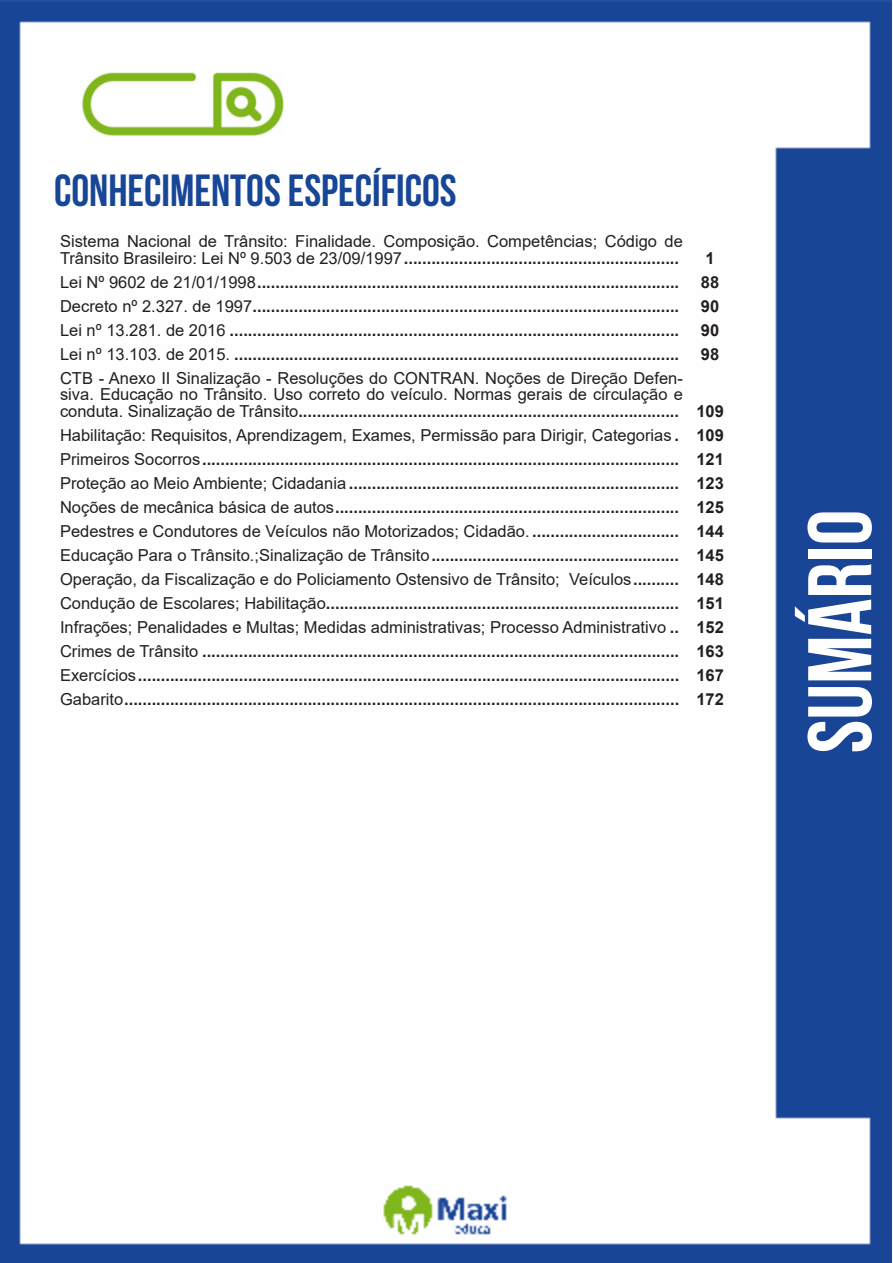
<style>
.page{position:relative;width:893px;height:1263px;background:#fff}
.page>*{position:absolute;margin:0;border:0;box-sizing:border-box;transform-origin:0 0}
.t1{font:700 90px "Bebas Neue";color:#fff}
.t2{font:700 45px "Bebas Neue";color:#184696}
.ALTERNATIVAS{font:700 16.5px "Arial";color:#231f20}
.ALTERNATIVAS-2{font:16.5px/16.5px "Arial";color:#231f20}
.INDICE{font:700 16.5px "Arial";color:#231f20}
.s1{font-weight:700}
.s2{font-weight:400}
</style>
<div class="page">
<img style="left:0;top:0;width:892px;height:1263px">
<div style="left:53px;top:55px;width:317px;height:121px;background:#fff"></div>
<img style="left:82px;top:72px;width:201px;height:64px">
<p class="t2" style="left:54px;top:166px;width:404px">CONHECIMENTOS ESPECÍFICOS</p>
<p class="ALTERNATIVAS-2" style="left:60px;top:233px;width:624px">Sistema Nacional de Trânsito: Finalidade. Composição. Competências; Código de<br>Trânsito Brasileiro: Lei Nº 9.503 de 23/09/1997<span class="s1">............................................................</span></p>
<p class="INDICE" style="left:705px;top:246px;width:11px">1</p>
<p class="ALTERNATIVAS" style="left:60px;top:270px;width:621px"><span class="s2">Lei Nº 9602 de 21/01/1998</span>............................................................................................</p>
<p class="INDICE" style="left:701px;top:270px;width:20px">88</p>
<p class="ALTERNATIVAS" style="left:60px;top:294px;width:621px"><span class="s2">Decreto nº 2.327. de 1997</span>.............................................................................................</p>
<p class="INDICE" style="left:701px;top:294px;width:20px">90</p>
<p class="ALTERNATIVAS" style="left:60px;top:318px;width:621px"><span class="s2">Lei nº 13.281. de 2016</span> ..................................................................................................</p>
<p class="INDICE" style="left:701px;top:318px;width:20px">90</p>
<p class="ALTERNATIVAS" style="left:60px;top:342px;width:621px"><span class="s2">Lei nº 13.103. de 2015.</span> .................................................................................................</p>
<p class="INDICE" style="left:701px;top:342px;width:20px">98</p>
<p class="ALTERNATIVAS-2" style="left:60px;top:369px;width:624px;text-align:justify">CTB - Anexo II Sinalização - Resoluções do CONTRAN. Noções de Direção Defen&shy;siva. Educação no Trânsito. Uso correto do veículo. Normas gerais de circulação e conduta. Sinalização de Trânsito<span class="s1">...................................................................................</span></p>
<p class="INDICE" style="left:696px;top:399px;width:29px">109</p>
<p class="ALTERNATIVAS-2" style="left:60px;top:426px;width:620px">Habilitação: Requisitos, Aprendizagem, Exames, Permissão para Dirigir, Categorias <span class="s1">.</span></p>
<p class="INDICE" style="left:696px;top:423px;width:29px">109</p>
<p class="ALTERNATIVAS" style="left:60px;top:447px;width:621px"><span class="s2">Primeiros Socorros</span>........................................................................................................</p>
<p class="INDICE" style="left:696px;top:447px;width:29px">121</p>
<p class="ALTERNATIVAS" style="left:60px;top:471px;width:621px"><span class="s2">Proteção ao Meio Ambiente; Cidadania</span> ........................................................................</p>
<p class="INDICE" style="left:696px;top:471px;width:29px">123</p>
<p class="ALTERNATIVAS" style="left:60px;top:495px;width:621px"><span class="s2">Noções de mecânica básica de autos</span>...........................................................................</p>
<p class="INDICE" style="left:696px;top:495px;width:29px">125</p>
<p class="ALTERNATIVAS-2" style="left:60px;top:522px;width:620px">Pedestres e Condutores de Veículos não Motorizados; Cidadão. <span class="s1">................................</span></p>
<p class="INDICE" style="left:696px;top:519px;width:29px">144</p>
<p class="ALTERNATIVAS" style="left:60px;top:543px;width:621px"><span class="s2">Educação Para o Trânsito.;Sinalização de Trânsito</span>......................................................</p>
<p class="INDICE" style="left:696px;top:543px;width:29px">145</p>
<p class="ALTERNATIVAS-2" style="left:60px;top:570px;width:620px">Operação, da Fiscalização e do Policiamento Ostensivo de Trânsito; Veículos<span class="s1">..........</span></p>
<p class="INDICE" style="left:696px;top:567px;width:29px">148</p>
<p class="ALTERNATIVAS" style="left:60px;top:591px;width:621px"><span class="s2">Condução de Escolares; Habilitação</span>.............................................................................</p>
<p class="INDICE" style="left:696px;top:591px;width:29px">151</p>
<p class="ALTERNATIVAS-2" style="left:60px;top:619px;width:620px">Infrações; Penalidades e Multas; Medidas administrativas; Processo Administrativo <span class="s1">..</span></p>
<p class="INDICE" style="left:696px;top:615px;width:29px">152</p>
<p class="ALTERNATIVAS" style="left:60px;top:639px;width:621px"><span class="s2">Crimes de Trânsito</span> ........................................................................................................</p>
<p class="INDICE" style="left:696px;top:639px;width:29px">163</p>
<p class="ALTERNATIVAS" style="left:60px;top:663px;width:621px"><span class="s2">Exercícios</span>......................................................................................................................</p>
<p class="INDICE" style="left:696px;top:663px;width:29px">167</p>
<p class="ALTERNATIVAS" style="left:60px;top:687px;width:621px"><span class="s2">Gabarito</span>.........................................................................................................................</p>
<p class="INDICE" style="left:696px;top:687px;width:29px">172</p>
<h1 class="t1" style="left:791px;top:753px;width:245px;rotate:-90deg">SUMÁRIO</h1>
</div>
